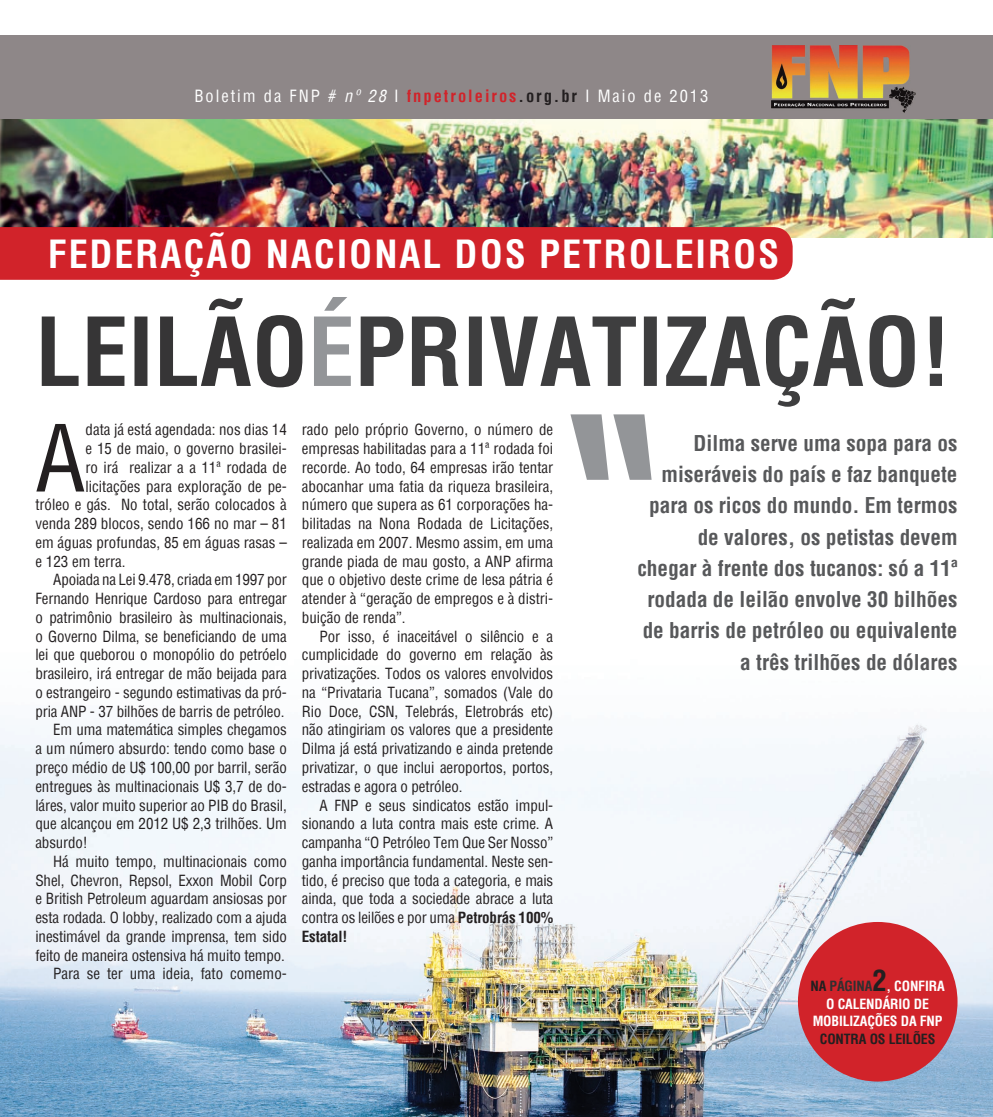
<style>
.page{position:relative;width:993px;height:1117px;background:#fff}
.page>*{position:absolute;margin:0;border:0;box-sizing:border-box;transform-origin:0 0}
.t1{font:256.5px "Helvetica Extra Compressed";color:#939598}
.t2{font:700 condensed 92.5px "Helvetica";color:#3e3e3f}
.t3{font:condensed 90px "Helvetica";color:#231f20}
.t4{font:700 condensed 37.88px "Helvetica";letter-spacing:.05em;color:#fff}
.t5{font:700 condensed 21.25px/31.2px "Helvetica";color:#57585a;text-align:right}
.t6{font:condensed 16.5px "Helvetica";letter-spacing:.12em;color:#fff}
.t7{font:condensed 15px/18.8px "Helvetica";color:#231f20;text-align:justify}
.t8{font:700 condensed 13.75px/17.5px "Helvetica";letter-spacing:-.01em;color:#fff;text-align:center}
.s1{font-style:italic}
.s2{font-weight:700;color:#d1232a}
.s3{font-weight:700;color:#231f20}
.s4{color:#363536}
.s5{color:#939598}
.s6{font-weight:700}
.s7{color:#231f20}
.s8{color:#312f30}
.s9{font-size:28.75px;color:#231f20}
</style>
<div class="page">
<img style="left:0;top:119px;width:992px;height:119px">
<div style="left:0;top:35px;width:992px;height:84px;background:#8e8788"></div>
<img style="left:771px;top:46px;width:144px;height:67px">
<div style="left:0;top:227px;width:792px;height:53px;background:#d1232a"></div>
<img style="left:0;top:722px;width:992px;height:394px">
<div style="left:797px;top:921px;width:160px;height:160px;background:#d1232a;border-radius:50%"></div>
<p class="t6" style="left:194px;top:85px;width:515px">Boletim da FNP # <span class="s1">nº 28</span> I <span class="s2">fnpetroleiros</span><span class="s3">.org.br</span> I Maio de 2013</p>
<p class="t4" style="left:48px;top:229px;width:732px">FEDERAÇÃO NACIONAL DOS PETROLEIROS</p>
<p class="t2" style="left:35px;top:291px;width:916px"><span class="s4">LEILÃO</span><span class="s5">É</span>PRIVATIZAÇÃO!</p>
<p class="t3" style="left:35px;top:400px;width:52px">A</p>
<p class="t7" style="left:85px;top:420px;width:203px">data já está agendada: nos dias 14</p>
<p class="t7" style="left:85px;top:439px;width:203px">e 15 de maio, o governo brasilei-</p>
<p class="t7" style="left:85px;top:457px;width:203px">ro irá realizar a a 11ª rodada de</p>
<p class="t7" style="left:85px;top:476px;width:203px">licitações para exploração de pe-</p>
<p class="t7" style="left:35px;top:495px;width:253px">tróleo e gás. No total, serão colocados à</p>
<p class="t7" style="left:35px;top:514px;width:253px">venda 289 blocos, sendo 166 no mar – 81</p>
<p class="t7" style="left:35px;top:532px;width:253px">em águas profundas, 85 em águas rasas –</p>
<p class="t7" style="left:35px;top:551px;width:91px">e 123 em terra.</p>
<p class="t7" style="left:35px;top:570px;width:253px;text-indent:18px">Apoiada na Lei 9.478, criada em 1997 por Fernando Henrique Cardoso para entregar o patrimônio brasileiro às multinacionais, o Governo Dilma, se beneficiando de uma lei que queborou o monopólio do petróelo brasileiro, irá entregar de mão beijada para o estrangeiro - segundo estimativas da pró&shy;pria ANP - 37 bilhões de barris de petróleo.</p>
<p class="t7" style="left:35px;top:720px;width:253px;text-indent:18px">Em uma matemática simples chegamos a um número absurdo: tendo como base o preço médio de U$ 100,00 por barril, serão entregues às multinacionais U$ 3,7 de do&shy;láres, valor muito superior ao PIB do Brasil, que alcançou em 2012 U$ 2,3 trilhões. Um absurdo!</p>
<p class="t7" style="left:35px;top:851px;width:253px;text-indent:18px">Há muito tempo, multinacionais como Shel, Chevron, Repsol, Exxon Mobil Corp e British Petroleum aguardam ansiosas por esta rodada. O lobby, realizado com a ajuda inestimável da grande imprensa, tem sido feito de maneira ostensiva há muito tempo.</p>
<p class="t7" style="left:53px;top:964px;width:235px">Para se ter uma ideia, fato comemo-</p>
<p class="t7" style="left:302px;top:420px;width:253px">rado pelo próprio Governo, o número de empresas habilitadas para a 11ª rodada foi recorde. Ao todo, 64 empresas irão tentar abocanhar uma fatia da riqueza brasileira, número que supera as 61 corporações ha&shy;bilitadas na Nona Rodada de Licitações, realizada em 2007. Mesmo assim, em uma grande piada de mau gosto, a ANP afirma que o objetivo deste crime de lesa pátria é atender à “geração de empregos e à distri&shy;buição de renda”.</p>
<p class="t7" style="left:302px;top:626px;width:253px;text-indent:18px">Por isso, é inaceitável o silêncio e a cumplicidade do governo em relação às privatizações. Todos os valores envolvidos na “Privataria Tucana”, somados (Vale do Rio Doce, CSN, Telebrás, Eletrobrás etc) não atingiriam os valores que a presidente Dilma já está privatizando e ainda pretende privatizar, o que inclui aeroportos, portos, estradas e agora o petróleo.</p>
<p class="t7" style="left:302px;top:795px;width:253px;text-indent:18px">A FNP e seus sindicatos estão impul&shy;sionando a luta contra mais este crime. A campanha “O Petróleo Tem Que Ser Nosso” ganha importância fundamental. Neste sen&shy;tido, é preciso que toda a categoria, e mais ainda, que toda a sociedade abrace a luta contra os leilões e por uma <span class="s6">Petrobrás 100% Estatal!</span></p>
<p class="t1" style="left:568px;top:351px;width:87px">“</p>
<p class="t5" style="left:637px;top:427px;width:321px">Dilma serve uma sopa para os miseráveis do país e faz banquete para os ricos do mundo. Em termos de valores, os petistas devem chegar à frente dos tucanos: só a 11ª rodada de leilão envolve 30 bilhões de barris de petróleo ou equivalente a três trilhões de dólares</p>
<p class="t8" style="left:810px;top:977px;width:136px"><span class="s7">NA</span> <span class="s8">PÁGINA</span><span class="s9">2</span>, CONFIRA<br>O CALENDÁRIO DE<br>MOBILIZAÇÕES DA FNP<br><span class="s7">CONTRA OS LEILÕES</span></p>
</div>
